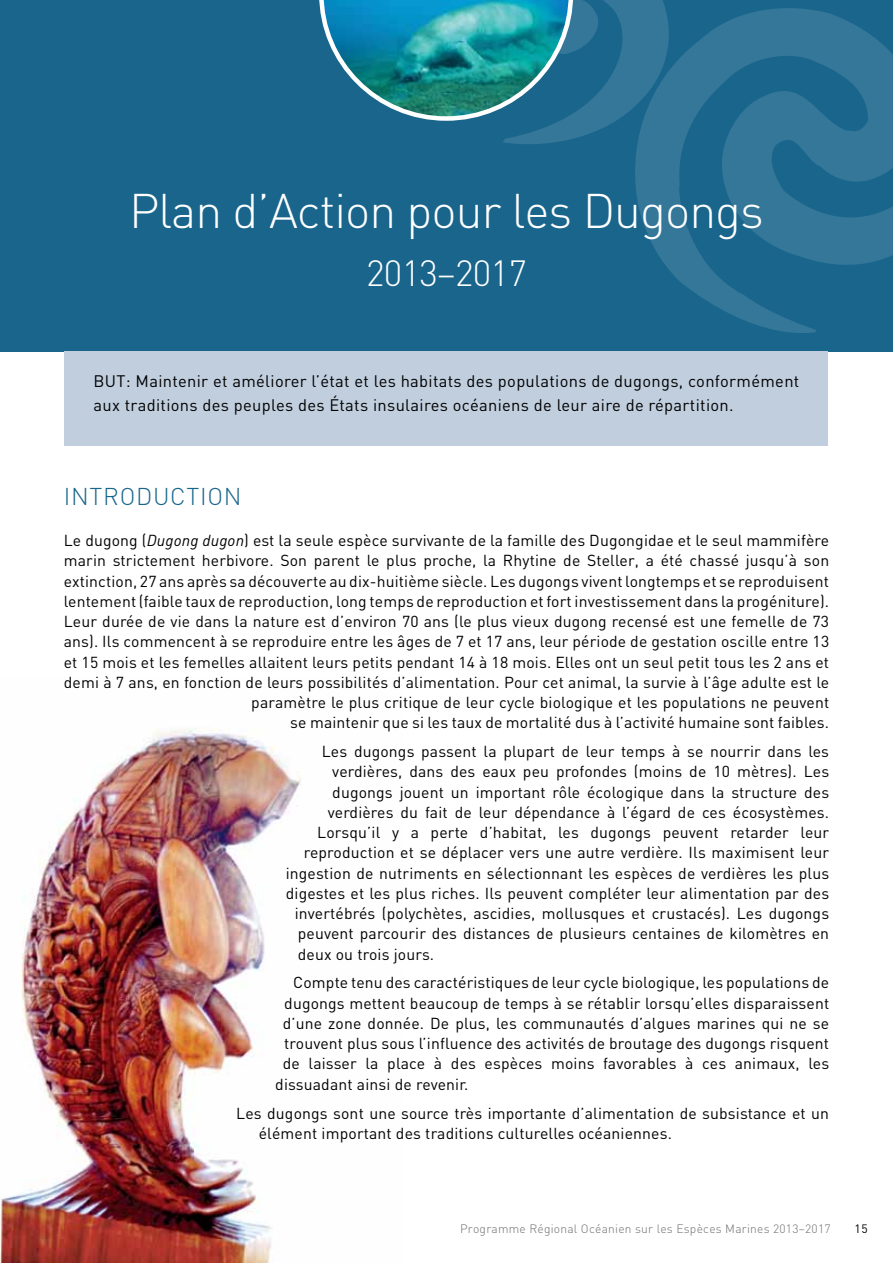
<style>
.page{position:relative;width:893px;height:1263px;background:#fff}
.page>*{position:absolute;margin:0;border:0;box-sizing:border-box;transform-origin:0 0}
.t1{font:300 48px "DIN";letter-spacing:-.02em;color:#fff}
.t2{font:300 36px "DIN";letter-spacing:-.02em;color:#fff}
.t3{font:300 24px "DIN";letter-spacing:.03em;color:#19658c}
.t4{font:16.5px/24px "DIN";letter-spacing:.02em;color:#000}
.t5{font:15.75px/20.2px "DIN";letter-spacing:.01em;color:#000;text-align:right}
.t6{font:300 12px "DIN";letter-spacing:.02em;color:#6d6e71}
.t7{font:12px "DIN";color:#000}
.s1{font-style:italic}
</style>
<div class="page">
<div style="left:0;top:0;width:893px;height:351px;background:#19658c"></div>
<svg style="left:503px;top:0;width:390px;height:333px"></svg>
<img style="left:0;top:729px;width:301px;height:534px">
<div style="left:64px;top:351px;width:764px;height:95px;background:#c0cede"></div>
<img style="left:319px;top:0;width:254px;height:121px">
<h1 class="t1" style="left:129px;top:181px;width:636px">Plan d’Action pour les Dugongs</h1>
<h2 class="t2" style="left:366px;top:251px;width:162px">2013–2017</h2>
<p class="t4" style="left:94px;top:368px;width:707px">BUT: Maintenir et améliorer l’état et les habitats des populations de dugongs, conformément aux traditions des peuples des États insulaires océaniens de leur aire de répartition.</p>
<h3 class="t3" style="left:64px;top:481px;width:179px">INTRODUCTION</h3>
<p class="t5" style="left:64px;top:530px;width:767px">Le dugong (<span class="s1">Dugong dugon</span>) est la seule espèce survivante de la famille des Dugongidae et le seul mammifère marin strictement herbivore. Son parent le plus proche, la Rhytine de Steller, a été chassé jusqu’à son extinction, 27 ans après sa découverte au dix-huitième siècle. Les dugongs vivent longtemps et se reproduisent lentement (faible taux de reproduction, long temps de reproduction et fort investissement dans la progéniture).<br>Leur durée de vie dans la nature est d’environ 70 ans (le plus vieux dugong recensé est une femelle de 73 ans). Ils commencent à se reproduire entre les âges de 7 et 17 ans, leur période de gestation oscille entre 13 et 15 mois et les femelles allaitent leurs petits pendant 14 à 18 mois. Elles ont un seul petit tous les 2 ans et demi à 7 ans, en fonction de leurs possibilités d’alimentation. Pour cet animal, la survie à l’âge adulte est le paramètre le plus critique de leur cycle biologique et les populations ne peuvent<br>se maintenir que si les taux de mortalité dus à l’activité humaine sont faibles.</p>
<p class="t5" style="left:322px;top:741px;width:509px">Les dugongs passent la plupart de leur temps à se nourrir dans les</p>
<p class="t5" style="left:332px;top:761px;width:498px">verdières, dans des eaux peu profondes (moins de 10 mètres). Les</p>
<p class="t5" style="left:332px;top:781px;width:498px">dugongs jouent un important rôle écologique dans la structure des</p>
<p class="t5" style="left:328px;top:802px;width:503px">verdières du fait de leur dépendance à l’égard de ces écosystèmes.</p>
<p class="t5" style="left:317px;top:822px;width:513px">Lorsqu’il y a perte d’habitat, les dugongs peuvent retarder leur</p>
<p class="t5" style="left:304px;top:842px;width:527px">reproduction et se déplacer vers une autre verdière. Ils maximisent leur</p>
<p class="t5" style="left:286px;top:862px;width:545px">ingestion de nutriments en sélectionnant les espèces de verdières les plus</p>
<p class="t5" style="left:286px;top:883px;width:545px">digestes et les plus riches. Ils peuvent compléter leur alimentation par des</p>
<p class="t5" style="left:295px;top:903px;width:536px">invertébrés (polychètes, ascidies, mollusques et crustacés). Les dugongs</p>
<p class="t5" style="left:298px;top:923px;width:533px">peuvent parcourir des distances de plusieurs centaines de kilomètres en</p>
<p class="t5" style="left:298px;top:943px;width:138px">deux ou trois jours.</p>
<p class="t5" style="left:293px;top:972px;width:537px">Compte tenu des caractéristiques de leur cycle biologique, les populations de</p>
<p class="t5" style="left:284px;top:992px;width:546px">dugongs mettent beaucoup de temps à se rétablir lorsqu’elles disparaissent</p>
<p class="t5" style="left:283px;top:1013px;width:548px">d’une zone donnée. De plus, les communautés d’algues marines qui ne se</p>
<p class="t5" style="left:284px;top:1033px;width:546px">trouvent plus sous l’influence des activités de broutage des dugongs risquent</p>
<p class="t5" style="left:283px;top:1053px;width:548px">de laisser la place à des espèces moins favorables à ces animaux, les</p>
<p class="t5" style="left:275px;top:1073px;width:195px">dissuadant ainsi de revenir.</p>
<p class="t5" style="left:259px;top:1102px;width:572px;text-align:left;text-indent:-23px">Les dugongs sont une source très importante d’alimentation de subsistance et un élément important des traditions culturelles océaniennes.</p>
<p class="t6" style="left:460px;top:1221px;width:372px">Programme Régional Océanien sur les Espèces Marines 2013–2017</p>
<p class="t7" style="left:854px;top:1221px;width:15px">15</p>
</div>
